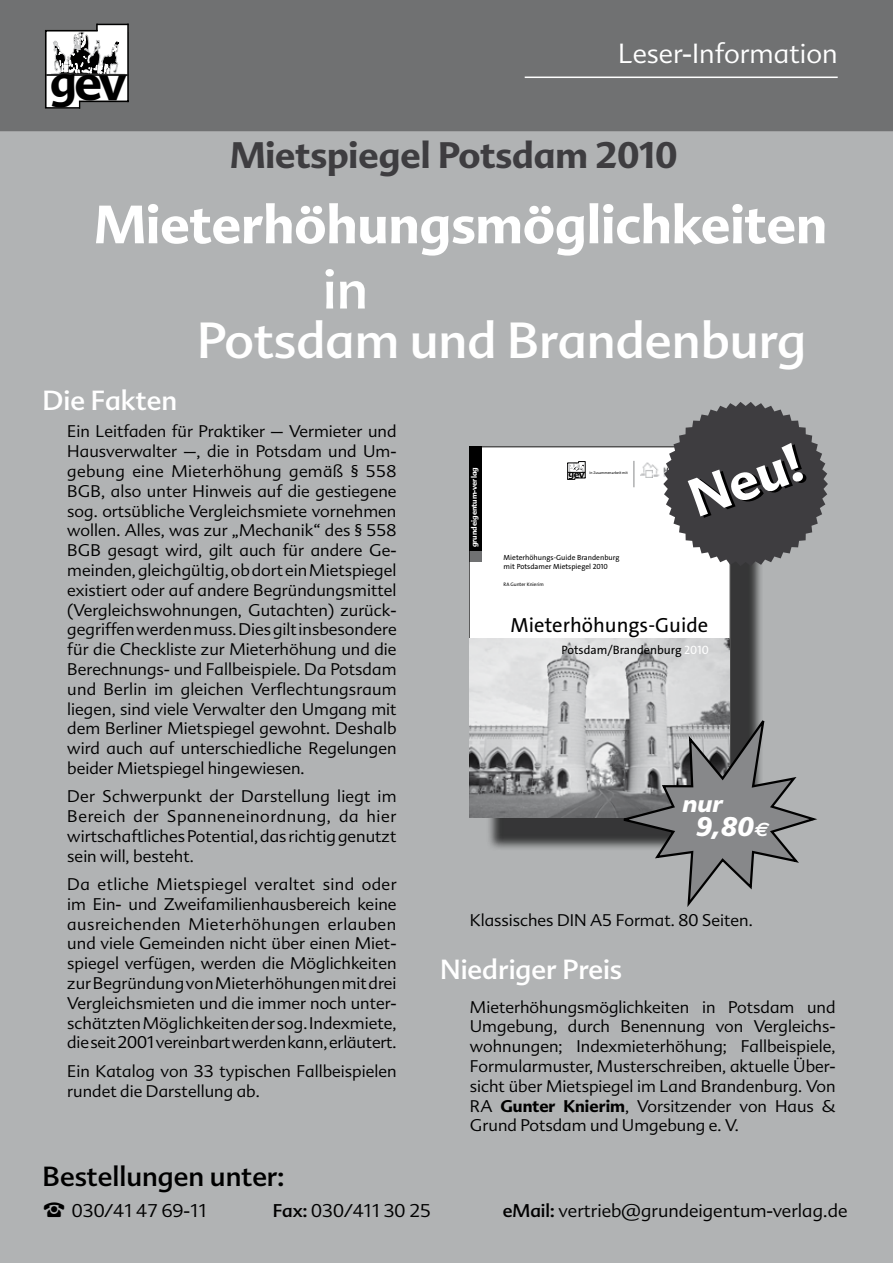
<style>
.page{position:relative;width:893px;height:1263px;background:#fff}
.page>*{position:absolute;margin:0;border:0;box-sizing:border-box;transform-origin:0 0}
.t1{font:54px "Advert";color:#fff}
.t2{font:700 52.5px "Advert";color:#fff}
.t3{font:49.5px "Advert";color:#fff}
.t4{font:700 49.2px "Advert";color:#000}
.t5{font:700 36px "Advert";color:#3e3d40}
.t6{font:27px "Advert";color:#fff}
.t7{font:27px "Advert";color:#000}
.t8{font:300 27px "Advert";color:#fff}
.t9{font:italic 900 27px "Frutiger";color:#fff}
.t10{font:italic 900 22.5px "Frutiger";color:#fff}
.t11{font:20.55px "LBS Thesis";color:#000}
.t12{font:300 18px "Advert";color:#000}
.t13{font:300 16.5px/19.8px "Advert";color:#000;text-align:justify}
.t14{font:12.15px "LBS Thesis";color:#000}
.t15{font:10.5px "Helvetica LT Std";color:#000}
.t16{font:700 10.5px "Advert";color:#000}
.t17{font:7.5px/9px "LBS Thesis";color:#000}
.t18{font:700 7.5px "Advert";color:#fff}
.t19{font:4.95px "LBS Thesis";color:#000}
.t20{font:3.75px "LBS Thesis";color:#000}
.s1{font-size:44.4px}
.s2{font-size:9.45px}
.s3{color:#fff}
.s4{font-family:"Euro Sans";font-weight:700;font-size:19.5px}
.s5{font-weight:700}
.s6{font-family:"Communications P01";font-weight:400;font-size:21px}
.s7{font-weight:400}
</style>
<div class="page">
<div style="left:0;top:131px;width:893px;height:1132px;background:#b1b3b4"></div>
<div style="left:486px;top:464px;width:278px;height:387px;background:#000;opacity:.7"></div>
<div style="left:469px;top:447px;width:261px;height:368px;background:#fff"></div>
<div style="left:469px;top:446px;width:13px;height:106px;background:#000"></div>
<div style="left:469px;top:552px;width:13px;height:10px;background:#707172"></div>
<svg style="left:634px;top:461px;width:1px;height:26px"></svg>
<img style="left:640px;top:463px;width:20px;height:15px">
<svg style="left:567px;top:461px;width:19px;height:19px"></svg>
<img style="left:469px;top:639px;width:261px;height:178px">
<div style="left:0;top:0;width:893px;height:131px;background:#707172"></div>
<hr style="left:525px;top:77px;width:313px;height:1px;background:#fff">
<div style="left:46px;top:30px;width:82px;height:71px;background:#fff;border:1px solid #fff"></div>
<div style="left:97px;top:24px;width:31px;height:8px;background:#fff;border:1px solid #fff"></div>
<div style="left:46px;top:100px;width:34px;height:8px;background:#fff"></div>
<hr style="left:45px;top:30px;width:53px;height:2px;background:#000">
<hr style="left:45px;top:31px;width:2px;height:77px;background:#000">
<hr style="left:45px;top:107px;width:35px;height:2px;background:#000">
<hr style="left:79px;top:101px;width:49px;height:1px;background:#000">
<hr style="left:127px;top:24px;width:2px;height:78px;background:#000">
<hr style="left:97px;top:24px;width:32px;height:1px;background:#000">
<svg style="left:79px;top:102px;width:2px;height:7px"></svg>
<hr style="left:46px;top:74px;width:82px;height:2px;background:#000">
<svg style="left:50px;top:24px;width:76px;height:51px"></svg>
<svg style="left:615px;top:718px;width:206px;height:193px;background:#939495"></svg>
<svg style="left:663px;top:402px;width:165px;height:164px;background:#606062"></svg>
<h3 class="t4" style="left:50px;top:53px;width:78px"><span class="s1">g</span>ev</h3>
<h3 class="t8" style="left:618px;top:38px;width:221px">Leser-Information</h3>
<h3 class="t5" style="left:230px;top:133px;width:449px">Mietspiegel Potsdam 2010</h3>
<h2 class="t2" style="left:94px;top:192px;width:734px">Mieterhöhungsmöglichkeiten</h2>
<h1 class="t1" style="left:323px;top:257px;width:47px">in</h1>
<h3 class="t6" style="left:43px;top:385px;width:136px">Die Fakten</h3>
<h3 class="t3" style="left:197px;top:311px;width:611px">Potsdam und Brandenburg</h3>
<p class="t13" style="left:67px;top:422px;width:331px">Ein Leitfaden für Praktiker – Vermieter und Hausverwalter –, die in Potsdam und Um&shy;gebung eine Mieterhöhung gemäß § 558<br>BGB, also unter Hinweis auf die gestiegene sog. ortsübliche Vergleichsmiete vornehmen wollen. Alles, was zur „Mechanik“ des § 558<br>BGB gesagt wird, gilt auch für andere Ge&shy;meinden, gleichgültig, ob dort ein Mietspiegel existiert oder auf andere Begründungsmittel (Vergleichswohnungen, Gutachten) zurück&shy;gegriffen werden muss. Dies gilt insbesondere für die Checkliste zur Mieterhöhung und die Berechnungs- und Fallbeispiele. Da Potsdam und Berlin im gleichen Verflechtungsraum liegen, sind viele Verwalter den Umgang mit dem Berliner Mietspiegel gewohnt. Deshalb wird auch auf unterschiedliche Regelungen beider Mietspiegel hingewiesen.</p>
<p class="t13" style="left:67px;top:787px;width:331px">Der Schwerpunkt der Darstellung liegt im Bereich der Spanneneinordnung, da hier wirtschaftliches Potential, das richtig genutzt sein will, besteht.</p>
<p class="t13" style="left:67px;top:874px;width:331px">Da etliche Mietspiegel veraltet sind oder im Ein- und Zweifamilienhausbereich keine ausreichenden Mieterhöhungen erlauben und viele Gemeinden nicht über einen Miet&shy;spiegel verfügen, werden die Möglichkeiten zur Begründung von Mieterhöhungen mit drei Vergleichsmieten und die immer noch unter&shy;schätzten Möglichkeiten der sog. Indexmiete, die seit 2001 vereinbart werden kann, erläutert.</p>
<p class="t13" style="left:67px;top:1061px;width:331px">Ein Katalog von 33 typischen Fallbeispielen rundet die Darstellung ab.</p>
<p class="t18" style="left:470px;top:547px;width:81px;rotate:-90deg">grundeigentum-verlag</p>
<p class="t20" style="left:590px;top:471px;width:40px">In Zusammenarbeit mit</p>
<p class="t16" style="left:569px;top:468px;width:18px"><span class="s2">g</span>ev</p>
<p class="t17" style="left:504px;top:553px;width:117px">Mieterhöhungs-Guide Brandenburg mit Potsdamer Mietspiegel 2010</p>
<p class="t19" style="left:504px;top:582px;width:42px">RA Gunter Knierim</p>
<h2 class="t2" style="left:680px;top:470px;width:117px;rotate:-20deg">Neu!</h2>
<p class="t11" style="left:511px;top:614px;width:199px">Mieterhöhungs-Guide</p>
<p class="t14" style="left:561px;top:644px;width:149px">Potsdam/Brandenburg <span class="s3">2010</span></p>
<h3 class="t10" style="left:682px;top:790px;width:42px">nur</h3>
<h3 class="t9" style="left:696px;top:810px;width:74px">9,80<span class="s4">€</span></h3>
<p class="t13" style="left:470px;top:910px;width:285px">Klassisches DIN A5 Format. 80 Seiten.</p>
<h3 class="t6" style="left:440px;top:953px;width:184px">Niedriger Preis</h3>
<p class="t13" style="left:470px;top:997px;width:367px">Mieterhöhungsmöglichkeiten in Potsdam und Umgebung, durch Benennung von Vergleichs&shy;wohnungen; Indexmieterhöhung; Fallbeispiele, Formularmuster, Musterschreiben, aktuelle Über&shy;sicht über Mietspiegel im Land Brandenburg. Von RA <span class="s5">Gunter Knierim</span>, Vorsitzender von Haus &amp; Grund Potsdam und Umgebung e. V.</p>
<h3 class="t7" style="left:43px;top:1161px;width:244px">Bestellungen unter:</h3>
<p class="t12" style="left:43px;top:1200px;width:166px"><span class="s6">$</span> 030/41 47 69-11</p>
<p class="t12" style="left:273px;top:1200px;width:160px"><span class="s7">Fax:</span> 030/411 30 25</p>
<p class="t12" style="left:503px;top:1200px;width:346px"><span class="s7">eMail:</span> vertrieb@grundeigentum-verlag.de</p>
<p class="t15" style="left:94px;top:1214px;width:13px">12</p>
<p class="t15" style="left:600px;top:1214px;width:239px">DAS HAUSEIGENTUM Stichwortverzeichnis 2010</p>
</div>
